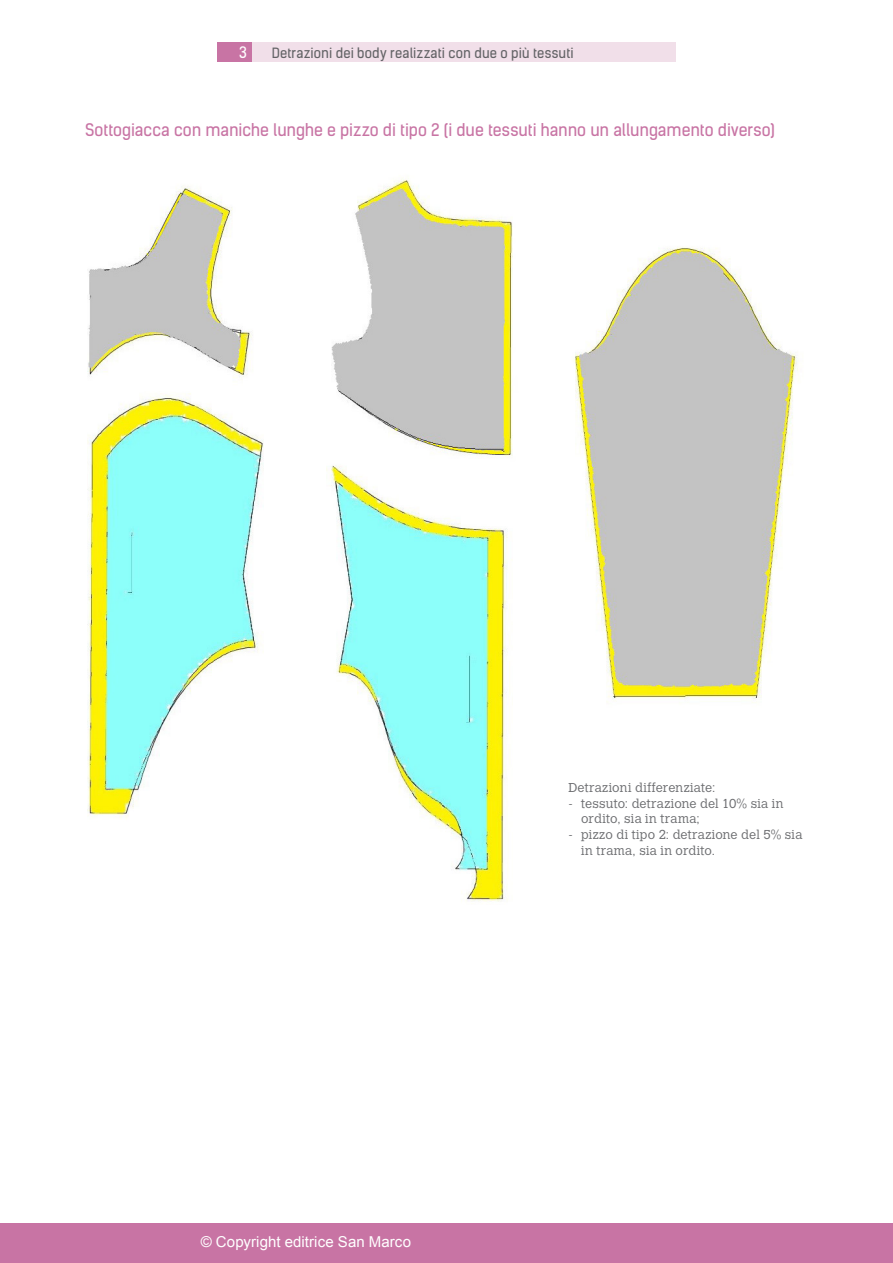
<style>
.page{position:relative;width:893px;height:1263px;background:#fff}
.page>*{position:absolute;margin:0;border:0;box-sizing:border-box;transform-origin:0 0}
.TITOLO_3{font:16.5px "Kelson Sans";color:#c874a4}
.t1{font:15px "Arial";letter-spacing:.005em;color:#fff}
.t2{font:15px "Kelson Sans";color:#fff}
.t3{font:13.5px "Kelson Sans";letter-spacing:.01em;color:#636366}
.DIDA{font:300 12.75px/15.8px "Calvert MT Std";letter-spacing:.015em;color:#6c6d70}
</style>
<div class="page">
<div style="left:250px;top:43px;width:426px;height:19px;background:#f1dfe9"></div>
<div style="left:217px;top:43px;width:34px;height:19px;background:#c874a4"></div>
<div style="left:0;top:1224px;width:893px;height:39px;background:#c874a4"></div>
<img style="left:87px;top:178px;width:711px;height:724px">
<p class="t2" style="left:239px;top:43px;width:9px">3</p>
<p class="t3" style="left:272px;top:45px;width:303px">Detrazioni dei body realizzati con due o più tessuti</p>
<p class="TITOLO_3" style="left:85px;top:119px;width:691px">Sottogiacca con maniche lunghe e pizzo di tipo 2 (i due tessuti hanno un allungamento diverso)</p>
<p class="t1" style="left:201px;top:1231px;width:212px">© Copyright editrice San Marco</p>
<p class="DIDA" style="left:568px;top:780px;width:148px">Detrazioni differenziate:</p>
<p class="DIDA" style="left:581px;top:795px;width:204px;text-indent:-13px">- tessuto: detrazione del 10% sia in ordito, sia in trama;</p>
<p class="DIDA" style="left:581px;top:827px;width:223px;text-indent:-13px">- pizzo di tipo 2: detrazione del 5% sia in trama, sia in ordito.</p>
</div>
